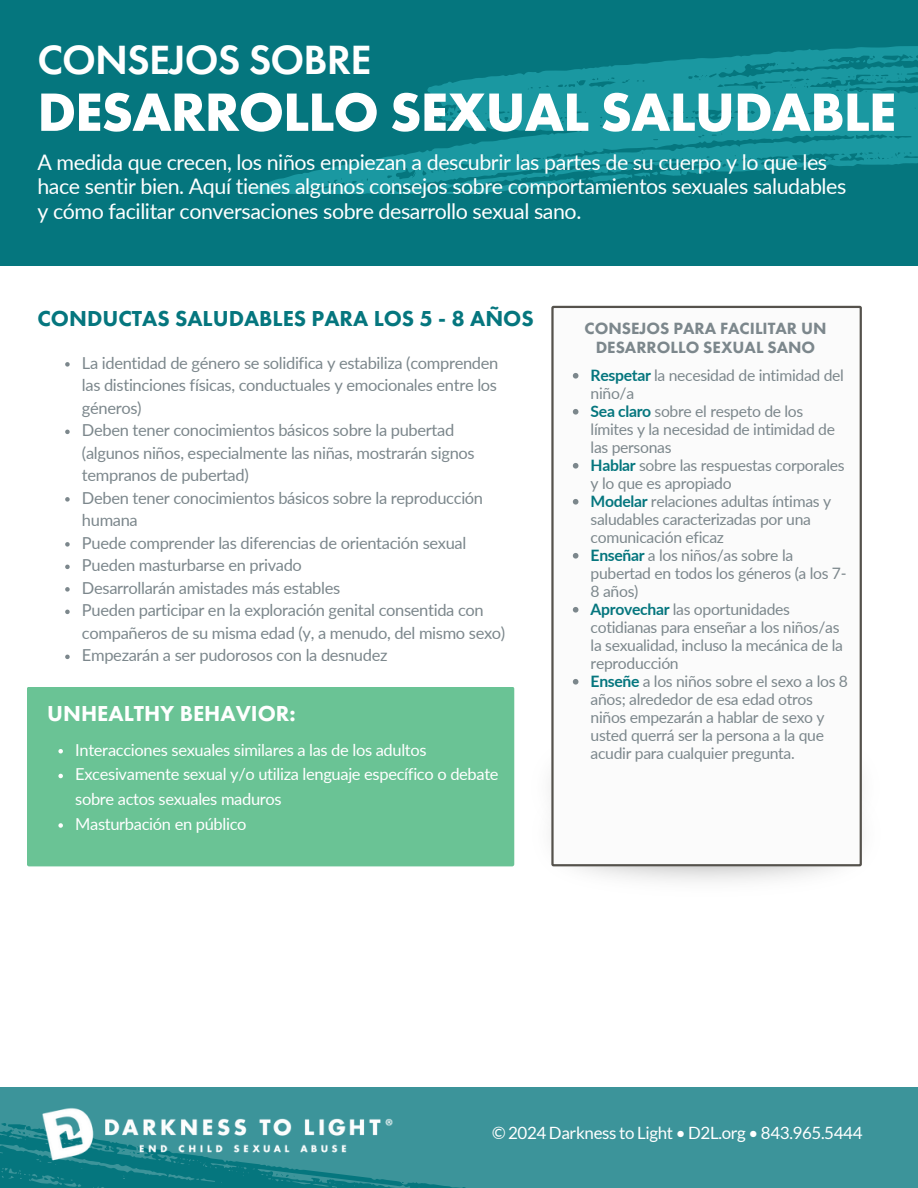
<style>
.page{position:relative;width:918px;height:1188px;background:#fff}
.page>*{position:absolute;margin:0;border:0;box-sizing:border-box;transform-origin:0 0}
.t1{font:700 55.95px "Futura PT";letter-spacing:-.02em;color:#fff}
.t2{font:600 42.45px "Futura PT";letter-spacing:-.02em;color:#fff}
.t3{font:800 22.5px "Futura PT";color:#05767e}
.t4{font:800 22.5px "Futura PT";color:#fff}
.t5{font:21.45px/24.8px "Lato";letter-spacing:-.02em;color:#fff}
.t6{font:800 16.95px/19.2px "Futura PT";color:#7c878c;text-align:center}
.t7{font:16.95px "Lato";letter-spacing:-.02em;color:#fff}
.t8{font:16.5px/22.5px "Lato";letter-spacing:-.02em;color:#7c878c}
.t9{font:16.5px/24.8px "Lato";letter-spacing:-.02em;color:#fff}
.t10{font:15.75px/18px "Lato";letter-spacing:-.02em;color:#7c878c}
.s1{font-weight:700;color:#05767e}
</style>
<div class="page">
<div style="left:0;top:1087px;width:918px;height:101px;background:#3c949a"></div>
<div style="left:0;top:0;width:918px;height:265px;background:#05767e"></div>
<svg style="left:251px;top:46px;width:667px;height:148px"></svg>
<svg style="left:0;top:1123px;width:466px;height:65px;fill:#097880"></svg>
<img style="left:37px;top:1108px;width:360px;height:56px">
<svg style="left:65px;top:362px;width:5px;height:5px"></svg>
<svg style="left:65px;top:430px;width:5px;height:4px"></svg>
<svg style="left:65px;top:497px;width:5px;height:5px"></svg>
<svg style="left:65px;top:542px;width:5px;height:5px"></svg>
<svg style="left:65px;top:565px;width:5px;height:4px"></svg>
<svg style="left:65px;top:587px;width:5px;height:5px"></svg>
<svg style="left:65px;top:610px;width:5px;height:4px"></svg>
<svg style="left:65px;top:655px;width:5px;height:4px"></svg>
<svg style="left:551px;top:306px;width:311px;height:560px"></svg>
<svg style="left:573px;top:373px;width:5px;height:6px"></svg>
<svg style="left:573px;top:409px;width:5px;height:6px"></svg>
<svg style="left:573px;top:463px;width:5px;height:6px"></svg>
<svg style="left:573px;top:499px;width:5px;height:6px"></svg>
<svg style="left:573px;top:553px;width:5px;height:6px"></svg>
<svg style="left:573px;top:607px;width:5px;height:6px"></svg>
<svg style="left:573px;top:679px;width:5px;height:6px"></svg>
<div style="left:27px;top:687px;width:487px;height:179px;background:#6ac395"></div>
<svg style="left:58px;top:749px;width:5px;height:4px"></svg>
<svg style="left:58px;top:774px;width:5px;height:4px"></svg>
<svg style="left:58px;top:823px;width:5px;height:5px"></svg>
<p class="t2" style="left:37px;top:32px;width:336px">CONSEJOS SOBRE</p>
<p class="t1" style="left:37px;top:76px;width:860px">DESARROLLO SEXUAL SALUDABLE</p>
<p class="t5" style="left:37px;top:149px;width:811px">A medida que crecen, los niños empiezan a descubrir las partes de su cuerpo y lo que les hace sentir bien. Aquí tienes algunos consejos sobre comportamientos sexuales saludables y cómo facilitar conversaciones sobre desarrollo sexual sano.</p>
<h1 class="t3" style="left:37px;top:304px;width:498px">CONDUCTAS SALUDABLES PARA LOS 5 - 8 AÑOS</h1>
<p class="t8" style="left:82px;top:351px;width:418px;text-align:justify">La identidad de género se solidifica y estabiliza (comprenden las distinciones físicas, conductuales y emocionales entre los géneros)</p>
<h3 class="t8" style="left:82px;top:419px;width:394px">Deben tener conocimientos básicos sobre la pubertad (algunos niños, especialmente las niñas, mostrarán signos tempranos de pubertad)</h3>
<h5 class="t8" style="left:82px;top:486px;width:403px">Deben tener conocimientos básicos sobre la reproducción humana</h5>
<p class="t8" style="left:82px;top:531px;width:386px">Puede comprender las diferencias de orientación sexual</p>
<p class="t8" style="left:82px;top:554px;width:222px">Pueden masturbarse en privado</p>
<p class="t8" style="left:82px;top:576px;width:260px">Desarrollarán amistades más estables</p>
<p class="t8" style="left:82px;top:599px;width:425px">Pueden participar en la exploración genital consentida con compañeros de su misma edad (y, a menudo, del mismo sexo)</p>
<p class="t8" style="left:82px;top:644px;width:307px">Empezarán a ser pudorosos con la desnudez</p>
<p class="t4" style="left:47px;top:699px;width:250px">UNHEALTHY BEHAVIOR:</p>
<p class="t9" style="left:75px;top:737px;width:353px">Interacciones sexuales similares a las de los adultos</p>
<p class="t9" style="left:75px;top:762px;width:425px">Excesivamente sexual y/o utiliza lenguaje específico o debate sobre actos sexuales maduros</p>
<h3 class="t9" style="left:75px;top:811px;width:173px">Masturbación en público</h3>
<p class="t6" style="left:584px;top:318px;width:244px">CONSEJOS PARA FACILITAR UN<br>DESARROLLO SEXUAL SANO</p>
<p class="t10" style="left:591px;top:366px;width:255px"><span class="s1">Respetar</span> la necesidad de intimidad del niño/a</p>
<p class="t10" style="left:591px;top:402px;width:246px"><span class="s1">Sea claro</span> sobre el respeto de los límites y la necesidad de intimidad de las personas</p>
<p class="t10" style="left:591px;top:456px;width:256px"><span class="s1">Hablar</span> sobre las respuestas corporales y lo que es apropiado</p>
<p class="t10" style="left:591px;top:492px;width:242px"><span class="s1">Modelar</span> relaciones adultas íntimas y saludables caracterizadas por una comunicación eficaz</p>
<p class="t10" style="left:591px;top:546px;width:258px"><span class="s1">Enseñar</span> a los niños/as sobre la pubertad en todos los géneros (a los 7-<br>8 años)</p>
<p class="t10" style="left:591px;top:600px;width:254px"><span class="s1">Aprovechar</span> las oportunidades cotidianas para enseñar a los niños/as la sexualidad, incluso la mecánica de la reproducción</p>
<p class="t10" style="left:591px;top:672px;width:259px"><span class="s1">Enseñe</span> a los niños sobre el sexo a los 8 años; alrededor de esa edad otros niños empezarán a hablar de sexo y usted querrá ser la persona a la que acudir para cualquier pregunta.</p>
<p class="t7" style="left:492px;top:1122px;width:372px">© 2024 Darkness to Light • D2L.org • 843.965.5444</p>
</div>
